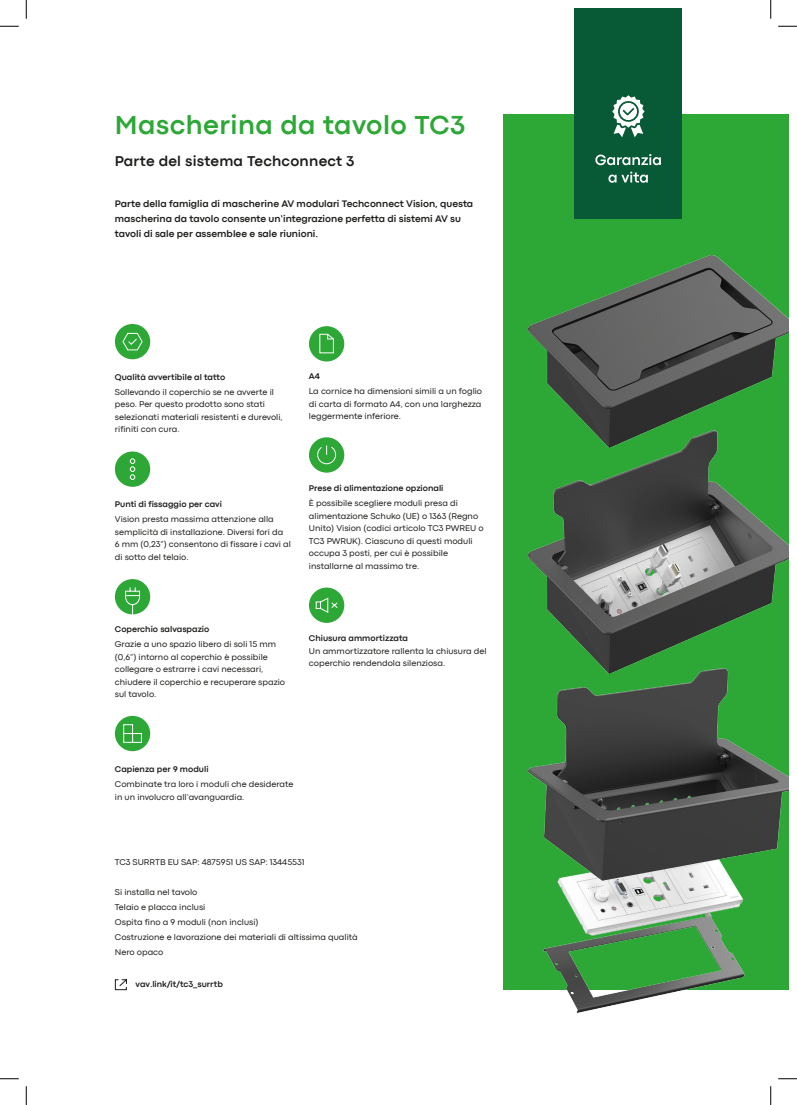
<style>
.page{position:relative;width:797px;height:1105px;background:#fff}
.page>*{position:absolute;margin:0;border:0;box-sizing:border-box;transform-origin:0 0}
.t1{font:700 27.5px "Codec Pro";letter-spacing:.015em;color:#2da837}
.t2{font:700 15px "Codec Pro";letter-spacing:.015em;color:#1d1d1b}
.t3{font:700 10px/15px "Codec Pro";color:#1d1d1b}
.t4{font:8.75px/12.5px "Codec Pro";color:#1d1d1b}
.t5{font:700 8.75px "Codec Pro";color:#1d1d1b}
</style>
<div class="page">
<div style="left:503px;top:115px;width:285px;height:875px;background:#2da837"></div>
<img style="left:528px;top:673px;width:260px;height:340px">
<img style="left:528px;top:448px;width:260px;height:225px">
<img style="left:528px;top:256px;width:260px;height:192px">
<div style="left:309px;top:437px;width:35px;height:36px;background:#2da837;border-radius:50%"></div>
<svg style="left:317px;top:445px;width:19px;height:20px"></svg>
<div style="left:309px;top:326px;width:35px;height:35px;background:#2da837;border-radius:50%"></div>
<svg style="left:319px;top:333px;width:15px;height:21px"></svg>
<div style="left:115px;top:451px;width:35px;height:36px;background:#2da837;border-radius:50%"></div>
<svg style="left:129px;top:458px;width:7px;height:22px"></svg>
<div style="left:115px;top:324px;width:35px;height:35px;background:#2da837;border-radius:50%"></div>
<svg style="left:122px;top:332px;width:21px;height:19px"></svg>
<div style="left:115px;top:716px;width:35px;height:35px;background:#2da837;border-radius:50%"></div>
<svg style="left:123px;top:724px;width:19px;height:19px"></svg>
<div style="left:309px;top:588px;width:35px;height:35px;background:#2da837;border-radius:50%"></div>
<svg style="left:315px;top:597px;width:23px;height:16px"></svg>
<div style="left:115px;top:579px;width:35px;height:35px;background:#2da837;border-radius:50%"></div>
<svg style="left:125px;top:587px;width:15px;height:28px"></svg>
<svg style="left:114px;top:979px;width:13px;height:11px"></svg>
<div style="left:574px;top:9px;width:108px;height:210px;background:#085a37"></div>
<svg style="left:612px;top:95px;width:32px;height:42px"></svg>
<svg style="left:595px;top:154px;width:66px;height:11px"></svg>
<svg style="left:608px;top:172px;width:40px;height:11px"></svg>
<svg style="left:0;top:25px;width:19px;height:2px"></svg>
<svg style="left:778px;top:25px;width:19px;height:2px"></svg>
<svg style="left:0;top:1078px;width:19px;height:1px"></svg>
<svg style="left:778px;top:1078px;width:19px;height:1px"></svg>
<svg style="left:25px;top:0;width:2px;height:19px"></svg>
<svg style="left:25px;top:1086px;width:2px;height:19px"></svg>
<svg style="left:770px;top:0;width:1px;height:19px"></svg>
<svg style="left:770px;top:1086px;width:1px;height:19px"></svg>
<p class="t1" style="left:115px;top:108px;width:351px">Mascherina da tavolo TC3</p>
<p class="t2" style="left:115px;top:152px;width:241px">Parte del sistema Techconnect 3</p>
<p class="t3" style="left:115px;top:196px;width:360px">Parte della famiglia di mascherine AV modulari Techconnect Vision, questa mascherina da tavolo consente un’integrazione perfetta di sistemi AV su tavoli di sale per assemblee e sale riunioni.</p>
<p class="t5" style="left:115px;top:371px;width:112px">Qualità avvertibile al tatto</p>
<p class="t4" style="left:115px;top:385px;width:161px">Sollevando il coperchio se ne avverte il</p>
<p class="t4" style="left:115px;top:398px;width:152px">peso. Per questo prodotto sono stati</p>
<p class="t4" style="left:115px;top:410px;width:169px">selezionati materiali resistenti e durevoli, rifiniti con cura.</p>
<p class="t5" style="left:309px;top:371px;width:13px">A4</p>
<p class="t4" style="left:309px;top:385px;width:175px;text-align:justify">La cornice ha dimensioni simili a un foglio di carta di formato A4, con una larghezza leggermente inferiore.</p>
<p class="t5" style="left:115px;top:499px;width:109px">Punti di fissaggio per cavi</p>
<p class="t4" style="left:115px;top:513px;width:160px">Vision presta massima attenzione alla</p>
<p class="t4" style="left:115px;top:525px;width:178px">semplicità di installazione. Diversi fori da<br>6 mm (0,23”) consentono di fissare i cavi al di sotto del telaio.</p>
<p class="t5" style="left:309px;top:483px;width:136px">Prese di alimentazione opzionali</p>
<p class="t4" style="left:309px;top:497px;width:150px">È possibile scegliere moduli presa di</p>
<p class="t4" style="left:309px;top:509px;width:176px">alimentazione Schuko (UE) o 1363 (Regno<br>Unito) Vision (codici articolo TC3 PWREU o<br>TC3 PWRUK). Ciascuno di questi moduli</p>
<p class="t4" style="left:309px;top:547px;width:141px">occupa 3 posti, per cui è possibile installarne al massimo tre.</p>
<p class="t5" style="left:115px;top:624px;width:96px">Coperchio salvaspazio</p>
<p class="t4" style="left:115px;top:638px;width:172px">Grazie a uno spazio libero di soli 15 mm (0,6”) intorno al coperchio è possibile collegare o estrarre i cavi necessari, chiudere il coperchio e recuperare spazio sul tavolo.</p>
<p class="t5" style="left:309px;top:633px;width:101px">Chiusura ammortizzata</p>
<p class="t4" style="left:309px;top:645px;width:179px">Un ammortizzatore rallenta la chiusura del coperchio rendendola silenziosa.</p>
<p class="t5" style="left:115px;top:764px;width:95px">Capienza per 9 moduli</p>
<p class="t4" style="left:115px;top:778px;width:180px">Combinate tra loro i moduli che desiderate</p>
<p class="t4" style="left:115px;top:791px;width:131px">in un involucro all’avanguardia.</p>
<p class="t4" style="left:115px;top:856px;width:191px">TC3 SURRTB EU SAP: 4875951 US SAP: 13445531</p>
<p class="t4" style="left:115px;top:886px;width:84px">Si installa nel tavolo</p>
<p class="t4" style="left:115px;top:901px;width:92px">Telaio e placca inclusi</p>
<p class="t4" style="left:115px;top:916px;width:145px">Ospita fino a 9 moduli (non inclusi)</p>
<p class="t4" style="left:115px;top:931px;width:244px">Costruzione e lavorazione dei materiali di altissima qualità</p>
<p class="t4" style="left:115px;top:946px;width:50px">Nero opaco</p>
<p class="t5" style="left:136px;top:979px;width:89px">vav.link/it/tc3_surrtb</p>
</div>
